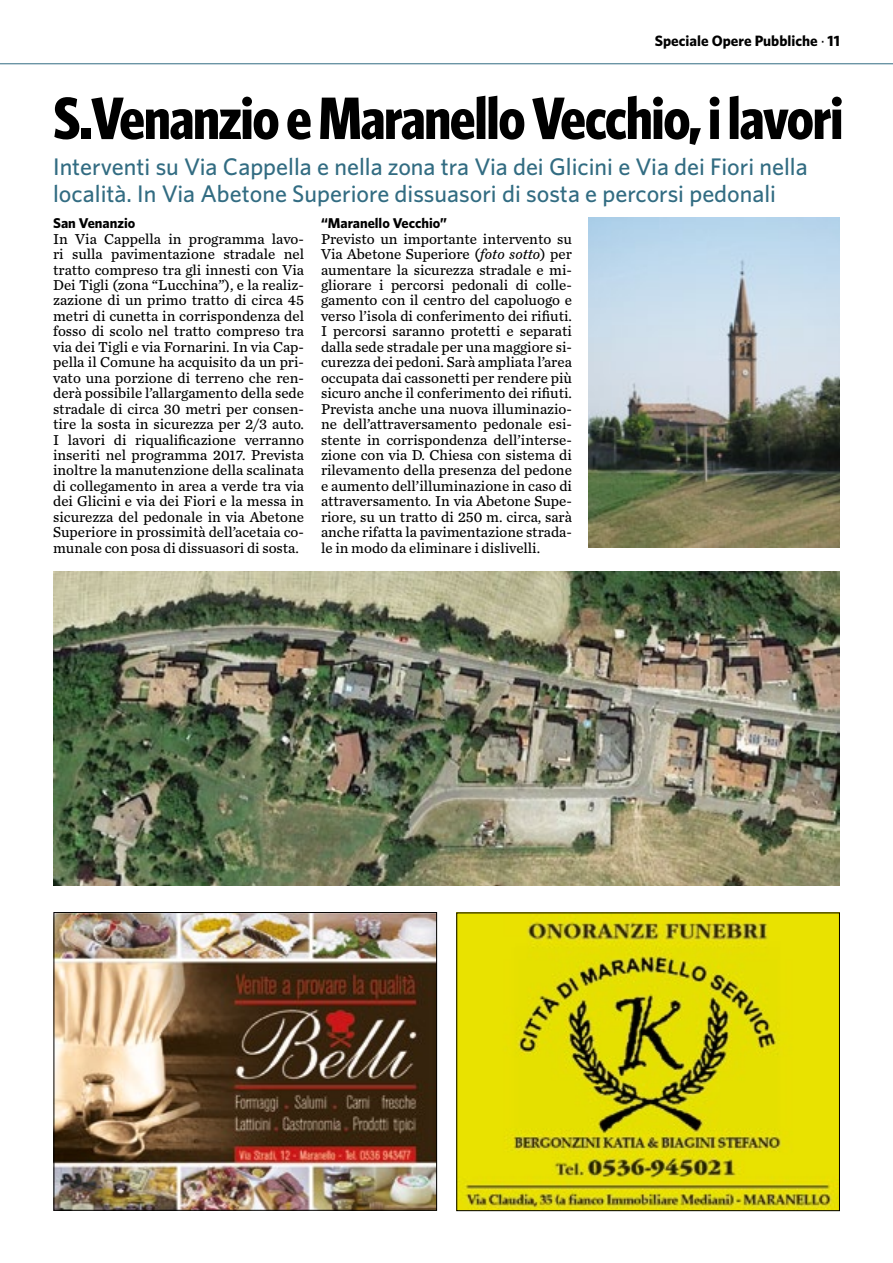
<style>
.page{position:relative;width:893px;height:1263px;background:#fff}
.page>*{position:absolute;margin:0;border:0;box-sizing:border-box;transform-origin:0 0}
.t1{font:700 60px "Whitney Condensed";letter-spacing:-.02em;color:#000}
.t2{font:500 24px/27px "Whitney";color:#326c82}
.t3{font:15px/15.5px "Chronicle Text G3";color:#000;text-align:justify}
.t4{font:700 15px "Whitney";color:#000}
.t5{font:700 14.25px "Whitney";color:#000}
.s1{font-weight:500}
.s2{font-style:italic}
</style>
<div class="page">
<hr style="left:0;top:63px;width:893px;height:1px;background:#326c82">
<img style="left:589px;top:218px;width:251px;height:329px">
<img style="left:56px;top:914px;width:379px;height:295px">
<div style="left:54px;top:912px;width:383px;height:299px;border:1px solid #000"></div>
<img style="left:458px;top:914px;width:380px;height:295px">
<div style="left:456px;top:912px;width:384px;height:299px;border:1px solid #000"></div>
<img style="left:54px;top:571px;width:785px;height:314px">
<p class="t4" style="left:655px;top:32px;width:187px">Speciale Opere Pubbliche <span class="s1">·</span> 11</p>
<h1 class="t1" style="left:53px;top:83px;width:792px">S.Venanzio e Maranello Vecchio, i lavori</h1>
<h2 class="t2" style="left:53px;top:152px;width:756px">Interventi su Via Cappella e nella zona tra Via dei Glicini e Via dei Fiori nella località. In Via Abetone Superiore dissuasori di sosta e percorsi pedonali</h2>
<p class="t5" style="left:53px;top:215px;width:84px">San Venanzio</p>
<p class="t3" style="left:53px;top:230px;width:252px">In Via Cappella in programma lavo&shy;ri sulla pavimentazione stradale nel tratto compreso tra gli innesti con Via Dei Tigli (zona “Lucchina”), e la realiz&shy;zazione di un primo tratto di circa 45 metri di cunetta in corrispondenza del fosso di scolo nel tratto compreso tra via dei Tigli e via Fornarini. In via Cap&shy;pella il Comune ha acquisito da un pri&shy;vato una porzione di terreno che ren&shy;derà possibile l’allargamento della sede stradale di circa 30 metri per consen&shy;tire la sosta in sicurezza per 2/3 auto.<br>I lavori di riqualificazione verranno inseriti nel programma 2017. Prevista inoltre la manutenzione della scalinata di collegamento in area a verde tra via dei Glicini e via dei Fiori e la messa in sicurezza del pedonale in via Abetone Superiore in prossimità dell’acetaia co&shy;munale con posa di dissuasori di sosta.</p>
<p class="t5" style="left:321px;top:215px;width:128px">“Maranello Vecchio”</p>
<p class="t3" style="left:321px;top:230px;width:252px">Previsto un importante intervento su Via Abetone Superiore (<span class="s2">foto sotto</span>) per aumentare la sicurezza stradale e mi&shy;gliorare i percorsi pedonali di colle&shy;gamento con il centro del capoluogo e verso l’isola di conferimento dei rifiuti.<br>I percorsi saranno protetti e separati dalla sede stradale per una maggiore si&shy;curezza dei pedoni. Sarà ampliata l’area occupata dai cassonetti per rendere più sicuro anche il conferimento dei rifiuti.<br>Prevista anche una nuova illuminazio&shy;ne dell’attraversamento pedonale esi&shy;stente in corrispondenza dell’interse&shy;zione con via D. Chiesa con sistema di rilevamento della presenza del pedone e aumento dell’illuminazione in caso di attraversamento. In via Abetone Supe&shy;riore, su un tratto di 250 m. circa, sarà anche rifatta la pavimentazione strada&shy;le in modo da eliminare i dislivelli.</p>
</div>
